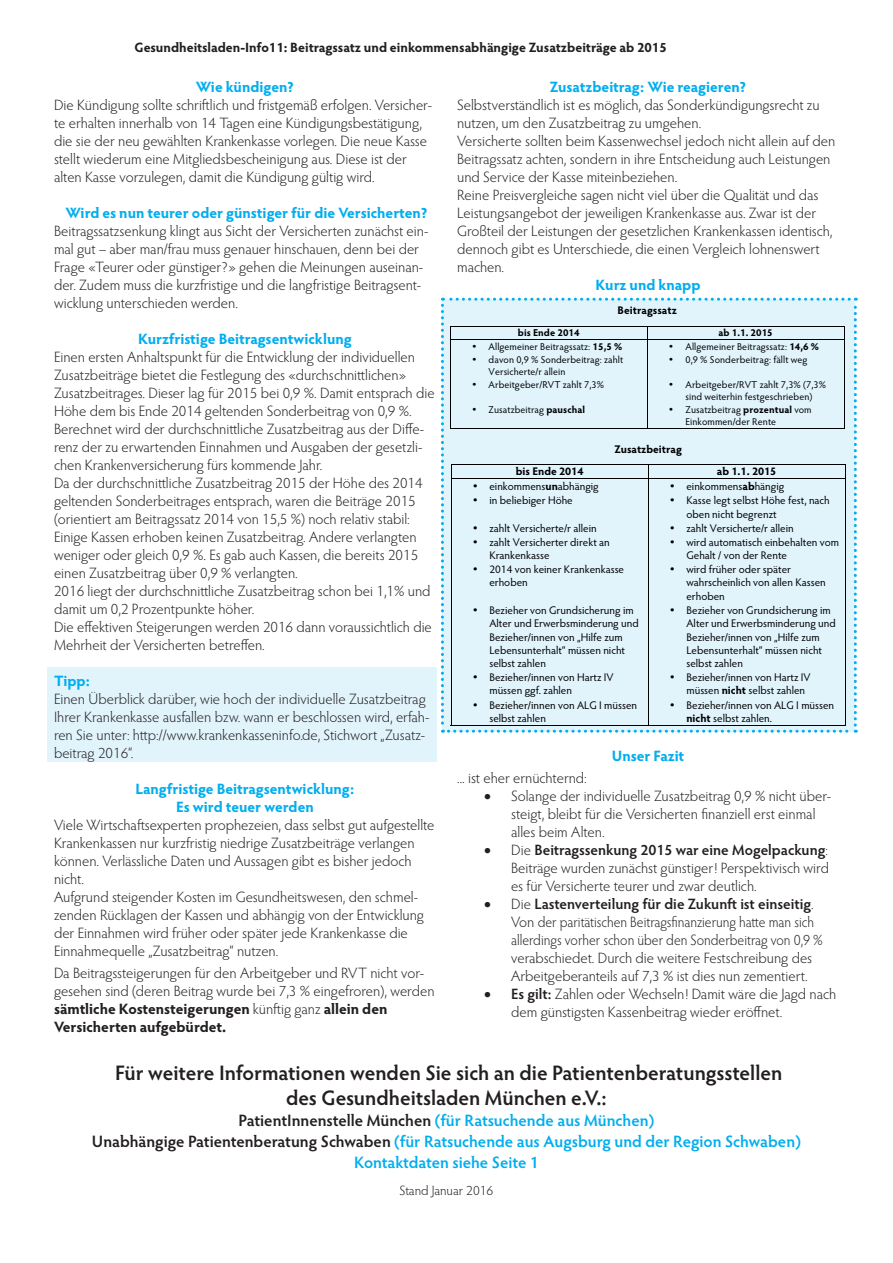
<style>
.page{position:relative;width:893px;height:1263px;background:#fff}
.page>*{position:absolute;margin:0;border:0;box-sizing:border-box;transform-origin:0 0}
.t1{font:600 21px/25.2px "Hypatia Sans Pro";color:#231f20;text-align:center}
.t2{font:600 16.5px/21px "Hypatia Sans Pro";color:#00aeef;text-align:center}
.t3{font:300 15px/18px "Hypatia Sans Pro";color:#231f20}
.t4{font:700 15px/18px "Hypatia Sans Pro";color:#00aeef;text-align:center}
.t5{font:700 13.5px "Hypatia Sans Pro";color:#231f20}
.t6{font:300 13.5px "Hypatia Sans Pro";color:#231f20}
.t7{font:11.1px/13.4px "Hypatia Sans Pro";color:#000002}
.t8{font:700 11.1px "Hypatia Sans Pro";color:#000002}
.t9{font:10.05px/12px "Hypatia Sans Pro";letter-spacing:.01em;color:#000002}
.t10{font:700 10.05px "Hypatia Sans Pro";letter-spacing:.01em;color:#000002}
.s1{font-weight:700}
.s2{font-weight:600}
.s3{color:#231f20}
</style>
<div class="page">
<div style="left:47px;top:667px;width:390px;height:95px;background:#e1f4fc"></div>
<div style="left:441px;top:298px;width:416px;height:435px;background:#e1f4fc"></div>
<p class="t5" style="left:135px;top:42px;width:534px">Gesundheitsladen-Info11: Beitragssatz und einkommensabhängige Zusatzbeiträge ab 2015</p>
<p class="t4" style="left:196px;top:79px;width:100px">Wie kündigen?</p>
<p class="t3" style="left:54px;top:97px;width:380px">Die Kündigung sollte schriftlich und fristgemäß erfolgen. Versicher&shy;te erhalten innerhalb von 14 Tagen eine Kündigungsbestätigung, die sie der neu gewählten Krankenkasse vorlegen. Die neue Kasse stellt wiederum eine Mitgliedsbescheinigung aus. Diese ist der alten Kasse vorzulegen, damit die Kündigung gültig wird.</p>
<p class="t4" style="left:65px;top:205px;width:364px">Wird es nun teurer oder günstiger für die Versicherten?</p>
<p class="t3" style="left:54px;top:223px;width:376px">Beitragssatzsenkung klingt aus Sicht der Versicherten zunächst ein&shy;mal gut – aber man/frau muss genauer hinschauen, denn bei der Frage «Teurer oder günstiger?» gehen die Meinungen auseinan&shy;der. Zudem muss die kurzfristige und die langfristige Beitragsent&shy;wicklung unterschieden werden.</p>
<p class="t4" style="left:138px;top:331px;width:215px">Kurzfristige Beitragsentwicklung</p>
<p class="t3" style="left:54px;top:349px;width:382px">Einen ersten Anhaltspunkt für die Entwicklung der individuellen Zusatzbeiträge bietet die Festlegung des «durchschnittlichen» Zusatzbeitrages. Dieser lag für 2015 bei 0,9 %. Damit entsprach die Höhe dem bis Ende 2014 geltenden Sonderbeitrag von 0,9 %.<br>Berechnet wird der durchschnittliche Zusatzbeitrag aus der Diffe&shy;renz der zu erwartenden Einnahmen und Ausgaben der gesetzli&shy;chen Krankenversicherung fürs kommende Jahr.<br>Da der durchschnittliche Zusatzbeitrag 2015 der Höhe des 2014 geltenden Sonderbeitrages entsprach, waren die Beiträge 2015 (orientiert am Beitragssatz 2014 von 15,5 %) noch relativ stabil:<br>Einige Kassen erhoben keinen Zusatzbeitrag. Andere verlangten weniger oder gleich 0,9 %. Es gab auch Kassen, die bereits 2015 einen Zusatzbeitrag über 0,9 % verlangten.<br>2016 liegt der durchschnittliche Zusatzbeitrag schon bei 1,1% und damit um 0,2 Prozentpunkte höher.<br>Die effektiven Steigerungen werden 2016 dann voraussichtlich die Mehrheit der Versicherten betreffen.</p>
<p class="t4" style="left:54px;top:673px;width:37px">Tipp:</p>
<p class="t3" style="left:54px;top:691px;width:377px">Einen Überblick darüber, wie hoch der individuelle Zusatzbeitrag Ihrer Krankenkasse ausfallen bzw. wann er beschlossen wird, erfah&shy;ren Sie unter: http://www.krankenkasseninfo.de, Stichwort „Zusatz&shy;beitrag 2016“.</p>
<p class="t4" style="left:136px;top:781px;width:220px">Langfristige Beitragsentwicklung:<br>Es wird teuer werden</p>
<p class="t3" style="left:54px;top:817px;width:382px">Viele Wirtschaftsexperten prophezeien, dass selbst gut aufgestellte Krankenkassen nur kurzfristig niedrige Zusatzbeiträge verlangen können. Verlässliche Daten und Aussagen gibt es bisher jedoch nicht.<br>Aufgrund steigender Kosten im Gesundheitswesen, den schmel&shy;zenden Rücklagen der Kassen und abhängig von der Entwicklung der Einnahmen wird früher oder später jede Krankenkasse die Einnahmequelle „Zusatzbeitrag“ nutzen.</p>
<p class="t3" style="left:54px;top:965px;width:382px">Da Beitragssteigerungen für den Arbeitgeber und RVT nicht vor&shy;gesehen sind (deren Beitrag wurde bei 7,3 % eingefroren), werden <span class="s1">sämtliche Kostensteigerungen</span> künftig ganz <span class="s1">allein den Versicherten aufgebürdet.</span></p>
<p class="t4" style="left:550px;top:79px;width:198px">Zusatzbeitrag: Wie reagieren?</p>
<p class="t3" style="left:457px;top:97px;width:380px">Selbstverständlich ist es möglich, das Sonderkündigungsrecht zu nutzen, um den Zusatzbeitrag zu umgehen.<br>Versicherte sollten beim Kassenwechsel jedoch nicht allein auf den Beitragssatz achten, sondern in ihre Entscheidung auch Leistungen und Service der Kasse miteinbeziehen.<br>Reine Preisvergleiche sagen nicht viel über die Qualität und das Leistungsangebot der jeweiligen Krankenkasse aus. Zwar ist der Großteil der Leistungen der gesetzlichen Krankenkassen identisch, dennoch gibt es Unterschiede, die einen Vergleich lohnenswert machen.</p>
<p class="t4" style="left:596px;top:277px;width:106px">Kurz und knapp</p>
<p class="t8" style="left:618px;top:306px;width:61px">Beitragssatz</p>
<p class="t10" style="left:518px;top:329px;width:63px">bis Ende 2014</p>
<p class="t10" style="left:718px;top:329px;width:56px">ab 1.1. 2015</p>
<p class="t9" style="left:472px;top:341px;width:152px">• Allgemeiner Beitragssatz: <span class="s1">15,5 %</span></p>
<p class="t9" style="left:489px;top:354px;width:136px;text-indent:-17px">• davon 0,9 % Sonderbeitrag: zahlt<br>Versicherte/r allein</p>
<p class="t9" style="left:472px;top:379px;width:134px">• Arbeitgeber/RVT zahlt 7,3%</p>
<p class="t9" style="left:472px;top:404px;width:115px">• Zusatzbeitrag <span class="s1">pauschal</span></p>
<p class="t9" style="left:669px;top:341px;width:152px">• Allgemeiner Beitragssatz: <span class="s1">14,6 %</span></p>
<p class="t9" style="left:669px;top:354px;width:140px">• 0,9 % Sonderbeitrag: fällt weg</p>
<p class="t9" style="left:669px;top:379px;width:159px;text-align:center">• Arbeitgeber/RVT zahlt 7,3% (7,3% sind weiterhin festgeschrieben)</p>
<p class="t9" style="left:685px;top:404px;width:128px;text-indent:-17px">• Zusatzbeitrag <span class="s1">prozentual</span> vom<br>Einkommen/der Rente</p>
<p class="t8" style="left:614px;top:444px;width:69px">Zusatzbeitrag</p>
<p class="t8" style="left:516px;top:467px;width:69px">bis Ende 2014</p>
<p class="t8" style="left:717px;top:467px;width:61px">ab 1.1. 2015</p>
<p class="t7" style="left:473px;top:480px;width:127px">• einkommens<span class="s1">un</span>abhängig</p>
<p class="t7" style="left:473px;top:495px;width:102px">• in beliebiger Höhe</p>
<p class="t7" style="left:473px;top:522px;width:125px">• zahlt Versicherte/r allein</p>
<p class="t7" style="left:489px;top:536px;width:122px;text-indent:-17px">• zahlt Versicherter direkt an<br>Krankenkasse</p>
<p class="t7" style="left:489px;top:564px;width:136px;text-indent:-17px">• 2014 von keiner Krankenkasse erhoben</p>
<p class="t7" style="left:489px;top:604px;width:151px;text-indent:-17px">• Bezieher von Grundsicherung im<br>Alter und Erwerbsminderung und<br>Bezieher/innen von „Hilfe zum<br>Lebensunterhalt“ müssen nicht selbst zahlen</p>
<p class="t7" style="left:489px;top:672px;width:126px;text-indent:-17px">• Bezieher/innen von Hartz IV müssen ggf. zahlen</p>
<p class="t7" style="left:489px;top:699px;width:149px;text-indent:-17px">• Bezieher/innen von ALG I müssen selbst zahlen</p>
<p class="t7" style="left:670px;top:480px;width:116px">• einkommens<span class="s1">ab</span>hängig</p>
<p class="t7" style="left:686px;top:495px;width:145px;text-indent:-17px">• Kasse legt selbst Höhe fest, nach oben nicht begrenzt</p>
<p class="t7" style="left:670px;top:522px;width:125px">• zahlt Versicherte/r allein</p>
<p class="t7" style="left:686px;top:536px;width:154px;text-indent:-17px">• wird automatisch einbehalten vom<br>Gehalt / von der Rente</p>
<p class="t7" style="left:686px;top:564px;width:141px;text-indent:-17px">• wird früher oder später wahrscheinlich von allen Kassen erhoben</p>
<p class="t7" style="left:686px;top:604px;width:151px;text-indent:-17px">• Bezieher von Grundsicherung im<br>Alter und Erwerbsminderung und<br>Bezieher/innen von „Hilfe zum<br>Lebensunterhalt“ müssen nicht selbst zahlen</p>
<p class="t7" style="left:686px;top:672px;width:126px;text-indent:-17px">• Bezieher/innen von Hartz IV müssen <span class="s1">nicht</span> selbst zahlen</p>
<p class="t7" style="left:686px;top:699px;width:149px;text-indent:-17px">• Bezieher/innen von ALG I müssen <span class="s1">nicht</span> selbst zahlen.</p>
<p class="t4" style="left:612px;top:748px;width:74px">Unser Fazit</p>
<p class="t3" style="left:457px;top:770px;width:131px">... ist eher ernüchternd:</p>
<p class="t3" style="left:511px;top:788px;width:322px;text-indent:-27px">• Solange der individuelle Zusatzbeitrag 0,9 % nicht über&shy;steigt, bleibt für die Versicherten finanziell erst einmal alles beim Alten.</p>
<p class="t3" style="left:511px;top:842px;width:319px;text-align:justify;text-indent:-27px">• Die <span class="s2">Beitragssenkung 2015 war eine Mogelpackung</span>:<br>Beiträge wurden zunächst günstiger! Perspektivisch wird es für Versicherte teurer und zwar deutlich.</p>
<p class="t3" style="left:511px;top:896px;width:313px;text-indent:-27px">• Die <span class="s2">Lastenverteilung für die Zukunft ist einseitig</span>.<br>Von der paritätischen Beitragsfinanzierung hatte man sich allerdings vorher schon über den Sonderbeitrag von 0,9 % verabschiedet. Durch die weitere Festschreibung des Arbeitgeberanteils auf 7,3 % ist dies nun zementiert.</p>
<p class="t3" style="left:511px;top:986px;width:327px;text-indent:-27px">• <span class="s2">Es gilt:</span> Zahlen oder Wechseln! Damit wäre die Jagd nach dem günstigsten Kassenbeitrag wieder eröffnet.</p>
<h1 class="t1" style="left:115px;top:1062px;width:669px">Für weitere Informationen wenden Sie sich an die Patientenberatungsstellen des Gesundheitsladen München e.V.:</h1>
<p class="t2" style="left:92px;top:1112px;width:710px"><span class="s3">PatientInnenstelle München</span> (für Ratsuchende aus München)<br><span class="s3">Unabhängige Patientenberatung Schwaben</span> (für Ratsuchende aus Augsburg und der Region Schwaben)<br>Kontaktdaten siehe Seite 1</p>
<p class="t6" style="left:400px;top:1185px;width:95px">Stand Januar 2016</p>
</div>
